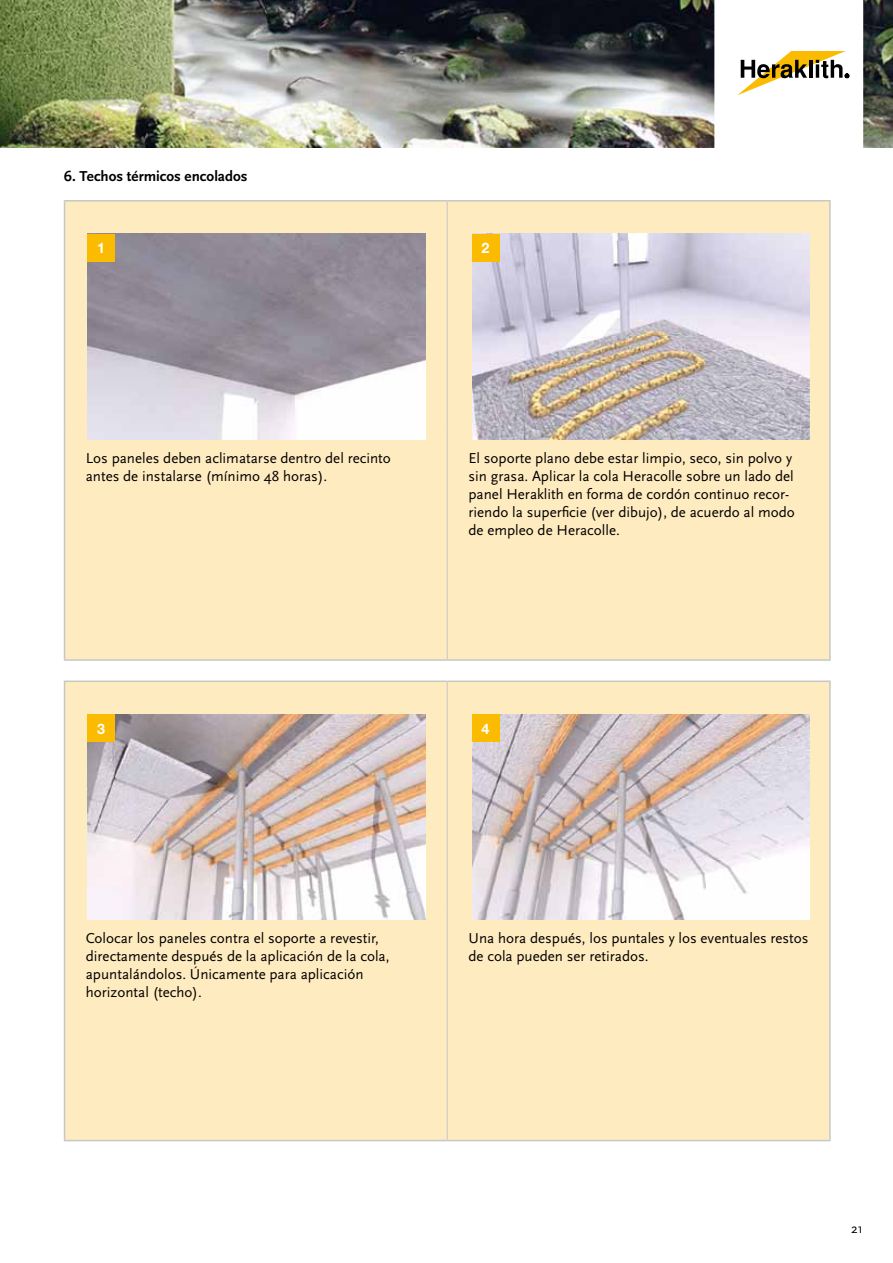
<style>
.page{position:relative;width:893px;height:1263px;background:#fff}
.page>*{position:absolute;margin:0;border:0;box-sizing:border-box;transform-origin:0 0}
.t1{font:15px/18px "Scala Sans";color:#000}
.t2{font:700 15px "Scala Sans";color:#000}
.t3{font:700 14.55px "Helvetica Neue";color:#fff}
.t4{font:13.5px "Scala Sans";color:#000}
</style>
<div class="page">
<img style="left:0;top:0;width:893px;height:147px">
<svg style="left:714px;top:0;width:149px;height:148px"></svg>
<div style="left:65px;top:201px;width:764px;height:939px;background:#ffebc0"></div>
<hr style="left:64px;top:200px;width:383px;height:1px;background:#c6c7c8">
<hr style="left:64px;top:201px;width:1px;height:229px;background:#c6c7c8">
<hr style="left:447px;top:200px;width:384px;height:1px;background:#c6c7c8">
<hr style="left:829px;top:201px;width:2px;height:229px;background:#c6c7c8">
<hr style="left:64px;top:430px;width:1px;height:229px;background:#c6c7c8">
<hr style="left:829px;top:430px;width:2px;height:229px;background:#c6c7c8">
<hr style="left:64px;top:682px;width:1px;height:229px;background:#c6c7c8">
<hr style="left:829px;top:682px;width:2px;height:229px;background:#c6c7c8">
<hr style="left:64px;top:911px;width:1px;height:229px;background:#c6c7c8">
<hr style="left:829px;top:911px;width:2px;height:229px;background:#c6c7c8">
<hr style="left:64px;top:1140px;width:383px;height:1px;background:#c6c7c8">
<hr style="left:447px;top:1140px;width:384px;height:1px;background:#c6c7c8">
<hr style="left:447px;top:201px;width:1px;height:229px;background:#c6c7c8">
<hr style="left:447px;top:430px;width:1px;height:229px;background:#c6c7c8">
<hr style="left:447px;top:682px;width:1px;height:229px;background:#c6c7c8">
<hr style="left:447px;top:911px;width:1px;height:229px;background:#c6c7c8">
<hr style="left:64px;top:659px;width:383px;height:2px;background:#c6c7c8">
<hr style="left:447px;top:659px;width:384px;height:2px;background:#c6c7c8">
<hr style="left:64px;top:680px;width:383px;height:2px;background:#c6c7c8">
<hr style="left:447px;top:680px;width:384px;height:2px;background:#c6c7c8">
<img style="left:87px;top:714px;width:338px;height:206px">
<div style="left:87px;top:714px;width:28px;height:28px;background:#fabb00"></div>
<img style="left:472px;top:234px;width:338px;height:205px">
<div style="left:472px;top:234px;width:27px;height:27px;background:#fabb00"></div>
<img style="left:87px;top:234px;width:338px;height:205px">
<div style="left:87px;top:234px;width:28px;height:27px;background:#fabb00"></div>
<img style="left:472px;top:714px;width:338px;height:206px">
<div style="left:472px;top:714px;width:27px;height:28px;background:#fabb00"></div>
<p class="t2" style="left:64px;top:168px;width:185px">6. Techos térmicos encolados</p>
<p class="t3" style="left:97px;top:239px;width:9px">1</p>
<p class="t3" style="left:482px;top:239px;width:9px">2</p>
<p class="t1" style="left:86px;top:449px;width:307px">Los paneles deben aclimatarse dentro del recinto antes de instalarse (mínimo 48 horas).</p>
<p class="t1" style="left:468px;top:449px;width:328px">El soporte plano debe estar limpio, seco, sin polvo y sin grasa. Aplicar la cola Heracolle sobre un lado del panel Heraklith en forma de cordón continuo recor&shy;riendo la superficie (ver dibujo), de acuerdo al modo de empleo de Heracolle.</p>
<p class="t3" style="left:97px;top:719px;width:9px">3</p>
<p class="t3" style="left:482px;top:719px;width:9px">4</p>
<p class="t1" style="left:86px;top:930px;width:305px">Colocar los paneles contra el soporte a revestir, directamente después de la aplicación de la cola, apuntalándolos. Únicamente para aplicación horizontal (techo).</p>
<p class="t1" style="left:468px;top:930px;width:342px">U na hora después, los puntales y los eventuales restos de cola pueden ser retirados.</p>
<p class="t4" style="left:851px;top:1221px;width:13px">21</p>
</div>
